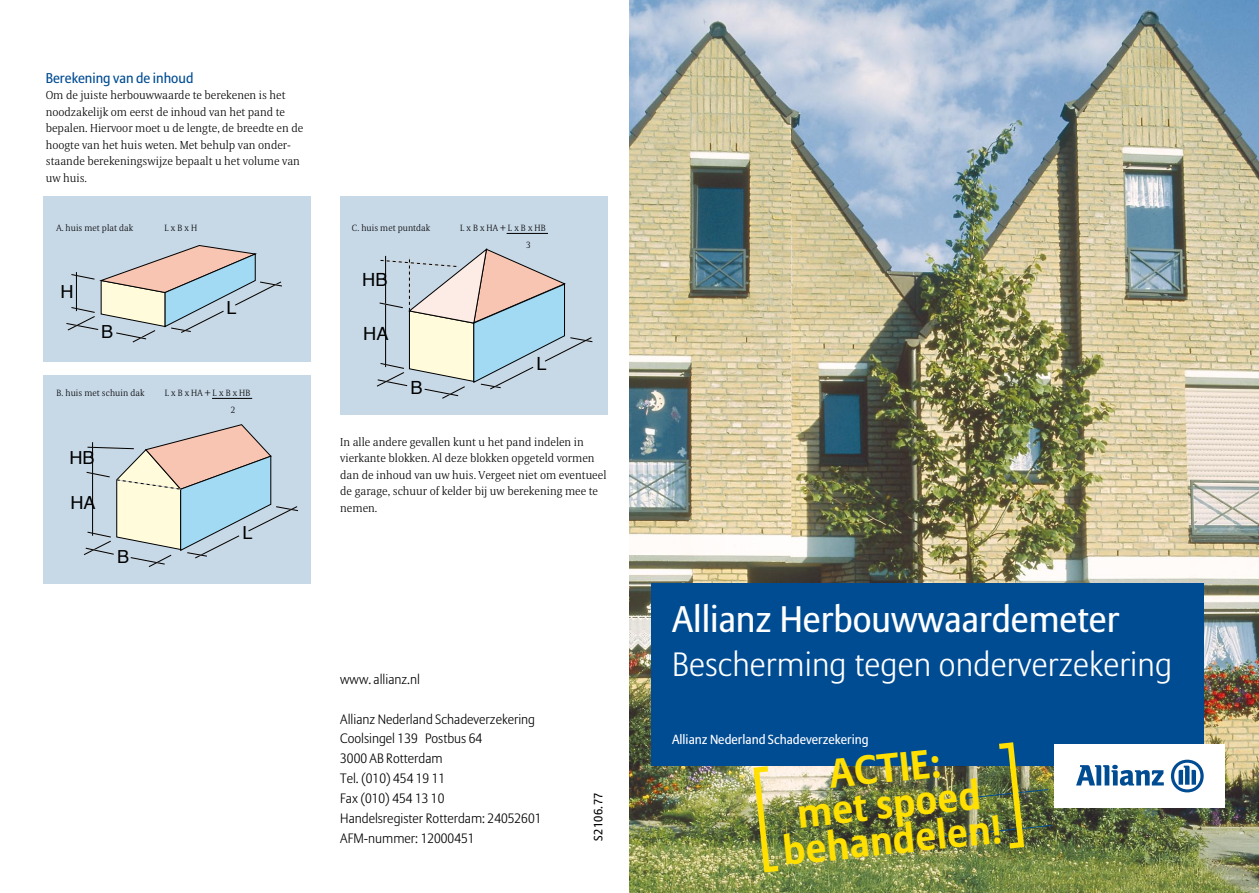
<style>
.page{position:relative;width:1259px;height:893px;background:#fff}
.page>*{position:absolute;margin:0;border:0;box-sizing:border-box;transform-origin:0 0}
.t1{font:700 40.5px/36px "Allianz Sans";color:#ffe000;text-align:center}
.t2{font:36.75px "Allianz Sans";color:#fff}
.t3{font:300 33.6px "Allianz Sans";letter-spacing:.005em;color:#fff}
.t4{font:18.15px "Helvetica";color:#000}
.t5{font:18px "Helvetica";color:#000}
.t6{font:14.1px "Allianz Sans";color:#004c93}
.t7{font:300 13.5px/19.8px "Allianz Sans";color:#000}
.t8{font:13.05px "Allianz Sans";color:#fff}
.t9{font:12px "Allianz Sans";letter-spacing:.025em;color:#000}
.t10{font:300 11.55px/16.5px "Allianz Serif";color:#000}
.t11{font:300 9px/16.5px "Allianz Serif";letter-spacing:.005em;color:#000}
</style>
<div class="page">
<img style="left:629px;top:0;width:630px;height:893px">
<div style="left:651px;top:583px;width:552px;height:182px;background:#004c93"></div>
<div style="left:1054px;top:744px;width:171px;height:64px;background:#fff"></div>
<svg style="left:1076px;top:765px;width:87px;height:21px"></svg>
<svg style="left:1171px;top:760px;width:32px;height:32px"></svg>
<div style="left:43px;top:196px;width:267px;height:166px;background:#c7d8e7"></div>
<svg style="left:66px;top:245px;width:216px;height:98px"></svg>
<hr style="left:76px;top:272px;width:1px;height:39px;background:#000">
<div style="left:340px;top:196px;width:268px;height:218px;background:#c7d8e7"></div>
<svg style="left:376px;top:248px;width:217px;height:151px"></svg>
<hr style="left:506px;top:233px;width:42px;height:1px;background:#000">
<div style="left:43px;top:375px;width:267px;height:208px;background:#c7d8e7"></div>
<svg style="left:83px;top:424px;width:216px;height:143px"></svg>
<hr style="left:212px;top:398px;width:40px;height:1px;background:#000">
<img style="left:753px;top:766px;width:25px;height:106px">
<img style="left:931px;top:765px;width:121px;height:83px">
<p class="t6" style="left:46px;top:69px;width:149px">Berekening van de inhoud</p>
<p class="t10" style="left:46px;top:87px;width:259px">Om de juiste herbouwwaarde te berekenen is het noodzakelijk om eerst de inhoud van het pand te bepalen. Hiervoor moet u de lengte, de breedte en de hoogte van het huis weten. Met behulp van onder&shy;staande berekeningswijze bepaalt u het volume van uw huis.</p>
<p class="t11" style="left:56px;top:219px;width:78px">A. huis met plat dak</p>
<p class="t11" style="left:164px;top:219px;width:34px">L x B x H</p>
<h3 class="t5" style="left:60px;top:279px;width:15px">H</h3>
<h3 class="t5" style="left:101px;top:320px;width:14px">B</h3>
<h3 class="t5" style="left:226px;top:296px;width:12px">L</h3>
<p class="t11" style="left:57px;top:384px;width:89px">B. huis met schuin dak</p>
<p class="t11" style="left:231px;top:384px;width:21px;text-indent:-66px">L x B x HA + L x B x HB<br>2</p>
<h3 class="t5" style="left:69px;top:446px;width:27px">HB</h3>
<h3 class="t5" style="left:70px;top:491px;width:27px">HA</h3>
<h3 class="t5" style="left:117px;top:544px;width:14px">B</h3>
<h3 class="t5" style="left:243px;top:520px;width:12px">L</h3>
<p class="t11" style="left:352px;top:219px;width:80px">C. huis met puntdak</p>
<p class="t11" style="left:526px;top:219px;width:21px;text-indent:-66px">L x B x HA + L x B x HB<br>3</p>
<h3 class="t4" style="left:362px;top:268px;width:27px">HB</h3>
<h3 class="t4" style="left:363px;top:322px;width:27px">HA</h3>
<h3 class="t4" style="left:410px;top:376px;width:14px">B</h3>
<h3 class="t4" style="left:536px;top:351px;width:12px">L</h3>
<p class="t10" style="left:340px;top:433px;width:268px">In alle andere gevallen kunt u het pand indelen in vierkante blokken. Al deze blokken opgeteld vormen dan de inhoud van uw huis. Vergeet niet om eventueel de garage, schuur of kelder bij uw berekening mee te nemen.</p>
<p class="t7" style="left:340px;top:670px;width:81px">www. allianz.nl</p>
<p class="t7" style="left:340px;top:709px;width:203px">Al- li-anz Nederland Schadeverzekering<br>Coolsingel 139 Postbus 64<br>3000 AB Rotterdam<br>Tel. (010) 454 19 11<br>Fax (010) 454 13 10<br>Handelsregister Rotterdam: 24052601<br>AFM-nummer: 12000451</p>
<p class="t9" style="left:591px;top:840px;width:50px;rotate:-90deg">S2106.77</p>
<h2 class="t2" style="left:672px;top:597px;width:449px">Allianz Herbouwwaardemeter</h2>
<h3 class="t3" style="left:672px;top:644px;width:502px">Bescherming tegen onderverzekering</h3>
<p class="t8" style="left:672px;top:732px;width:198px">Allianz Nederland Schadeverzekering</p>
<h1 class="t1" style="left:774px;top:763px;width:222px;rotate:-6deg">ACTIE:<br>met spoed behandelen!</h1>
</div>
